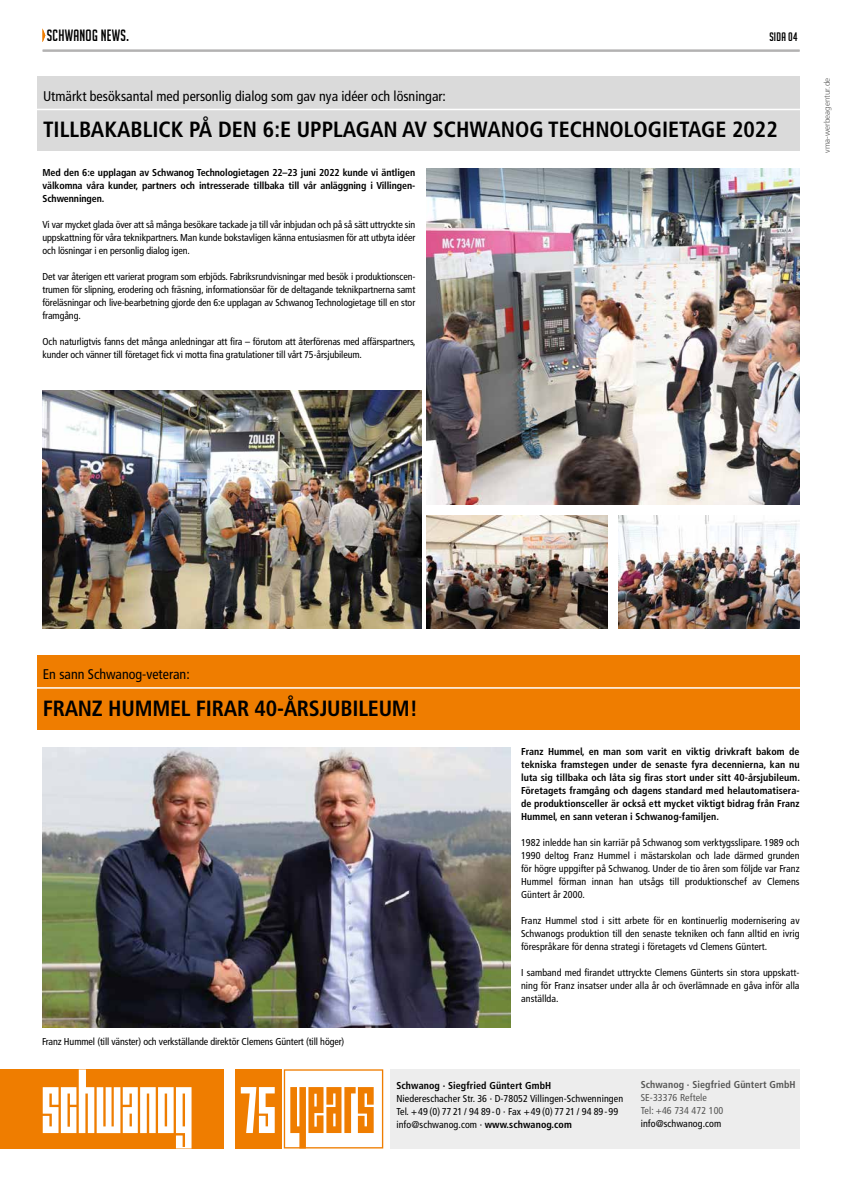
<style>
.page{position:relative;width:842px;height:1191px;background:#fff}
.page>*{position:absolute;margin:0;border:0;box-sizing:border-box;transform-origin:0 0}
.t1{font:700 condensed 22px "Frutiger LT Com";color:#000}
.t2{font:16px "Big Noodle Titling";letter-spacing:.02em;color:#000;scale:.95 1}
.t3{font:condensed 14px "Frutigerfor Hauff";color:#000}
.t4{font:12px "Big Noodle Titling";letter-spacing:.02em;color:#000}
.t5{font:condensed 10px/13px "Frutigerfor Hauff";letter-spacing:-.01em;color:#000;text-align:justify}
.t6{font:700 condensed 10px/13px "Frutiger LT Com";letter-spacing:.005em;color:#000;text-align:justify}
.t7{font:condensed 10px/13px "Frutigerfor Hauff";letter-spacing:.01em;color:#000}
.t8{font:condensed 10px/13px "Frutigerfor Hauff";letter-spacing:.01em;color:#575756}
.t9{font:700 condensed 10px "Frutiger LT Com";letter-spacing:.01em;color:#575756}
.t10{font:300 8px "Frutigerfor Hauff";color:#575756}
.s1{font-family:"Frutiger LT Com";font-weight:700}
</style>
<div class="page">
<div style="left:0;top:1069px;width:223px;height:79px;background:#ef7d00"></div>
<svg style="left:43px;top:1069px;width:149px;height:79px"></svg>
<div style="left:390px;top:1069px;width:409px;height:79px;background:#ededed"></div>
<div style="left:235px;top:1069px;width:46px;height:79px;background:#ef7d00"></div>
<svg style="left:241px;top:1087px;width:34px;height:46px"></svg>
<svg style="left:284px;top:1069px;width:99px;height:79px"></svg>
<div style="left:38px;top:77px;width:762px;height:74px;background:#dadada"></div>
<hr style="left:26px;top:109px;width:779px;height:1px;background:#fff">
<div style="left:37px;top:655px;width:762px;height:74px;background:#ef7d00"></div>
<hr style="left:26px;top:687px;width:779px;height:1px;background:#fff">
<img style="left:427px;top:168px;width:373px;height:336px">
<img style="left:619px;top:515px;width:181px;height:113px">
<img style="left:43px;top:390px;width:378px;height:238px">
<img style="left:427px;top:515px;width:180px;height:113px">
<img style="left:42px;top:747px;width:469px;height:280px">
<hr style="left:43px;top:50px;width:757px;height:2px;background:#b3b2b2">
<svg style="left:43px;top:29px;width:2px;height:12px"></svg>
<h2 class="t2" style="left:47px;top:27px;width:88px">SCHWANOG NEWS.</h2>
<p class="t4" style="left:769px;top:31px;width:30px">SIDA 04</p>
<h3 class="t3" style="left:43px;top:87px;width:404px">Utmärkt besöksantal med personlig dialog som gav nya idéer och lösningar:</h3>
<h1 class="t1" style="left:43px;top:116px;width:736px">TILLBAKABLICK PÅ DEN 6:E UPPLAGAN AV SCHWANOG TECHNOLOGIETAGE 2022</h1>
<p class="t6" style="left:43px;top:166px;width:374px">Med den 6:e upplagan av Schwanog Technologietagen 22–23 juni 2022 kunde vi äntligen välkomna våra kunder, partners och intresserade tillbaka till vår anläggning i Villingen-Schwenningen.</p>
<p class="t5" style="left:43px;top:218px;width:374px">Vi var mycket glada över att så många besökare tackade ja till vår inbjudan och på så sätt uttryckte sin uppskattning för våra teknikpartners. Man kunde bokstavligen känna entusiasmen för att utbyta idéer och lösningar i en personlig dialog igen.</p>
<p class="t5" style="left:43px;top:270px;width:374px">Det var återigen ett varierat program som erbjöds. Fabriksrundvisningar med besök i produktionscen&shy;trumen för slipning, erodering och fräsning, informationsöar för de deltagande teknikpartnerna samt föreläsningar och live-bearbetning gjorde den 6:e upplagan av Schwanog Technologietage till en stor framgång.</p>
<p class="t5" style="left:43px;top:335px;width:375px">Och naturligtvis fanns det många anledningar att fira – förutom att återförenas med affärspartners, kunder och vänner till företaget fick vi motta fina gratulationer till vårt 75-årsjubileum.</p>
<p class="t10" style="left:822px;top:153px;width:76px;rotate:-90deg">vma-werbeagentur.de</p>
<h3 class="t3" style="left:43px;top:665px;width:148px">En sann Schwanog-veteran:</h3>
<h1 class="t1" style="left:43px;top:694px;width:377px">FRANZ HUMMEL FIRAR 40-ÅRSJUBILEUM!</h1>
<p class="t5" style="left:42px;top:1034px;width:304px">Franz Hummel (till vänster) och verkställande direktör Clemens Güntert (till höger)</p>
<p class="t6" style="left:521px;top:744px;width:280px">Franz Hummel, en man som varit en viktig drivkraft bakom de tekniska framstegen under de senaste fyra decennierna, kan nu luta sig tillbaka och låta sig firas stort under sitt 40-årsjubileum.<br>Företagets framgång och dagens standard med helautomatisera&shy;de produktionsceller är också ett mycket viktigt bidrag från Franz Hummel, en sann veteran i Schwanog-familjen.</p>
<p class="t5" style="left:521px;top:835px;width:280px">1982 inledde han sin karriär på Schwanog som verktygsslipare. 1989 och 1990 deltog Franz Hummel i mästarskolan och lade därmed grunden för högre uppgifter på Schwanog. Under de tio åren som följde var Franz Hummel förman innan han utsågs till produktionschef av Clemens Güntert år 2000.</p>
<p class="t5" style="left:521px;top:913px;width:280px">Franz Hummel stod i sitt arbete för en kontinuerlig modernisering av Schwanogs produktion till den senaste tekniken och fann alltid en ivrig förespråkare för denna strategi i företagets vd Clemens Güntert.</p>
<p class="t5" style="left:521px;top:965px;width:280px">I samband med firandet uttryckte Clemens Günterts sin stora uppskatt&shy;ning för Franz insatser under alla år och överlämnade en gåva inför alla anställda.</p>
<p class="t6" style="left:396px;top:1078px;width:156px">Schwanog · Siegfried Güntert GmbH</p>
<p class="t7" style="left:396px;top:1091px;width:228px">Niedereschacher Str. 36 · D-78052 Villingen-Schwenningen<br>Tel. +49 (0) 77 21 / 94 89-0 · Fax +49 (0) 77 21 / 94 89-99 info@schwanog.com · <span class="s1">www.schwanog.com</span></p>
<p class="t9" style="left:641px;top:1078px;width:156px">Schwanog · Siegfried Güntert GmbH</p>
<p class="t8" style="left:641px;top:1091px;width:84px">SE-33376 Reftele<br>Tel: +46 734 472 100</p>
<p class="t7" style="left:641px;top:1117px;width:82px">info@schwanog.com</p>
</div>
